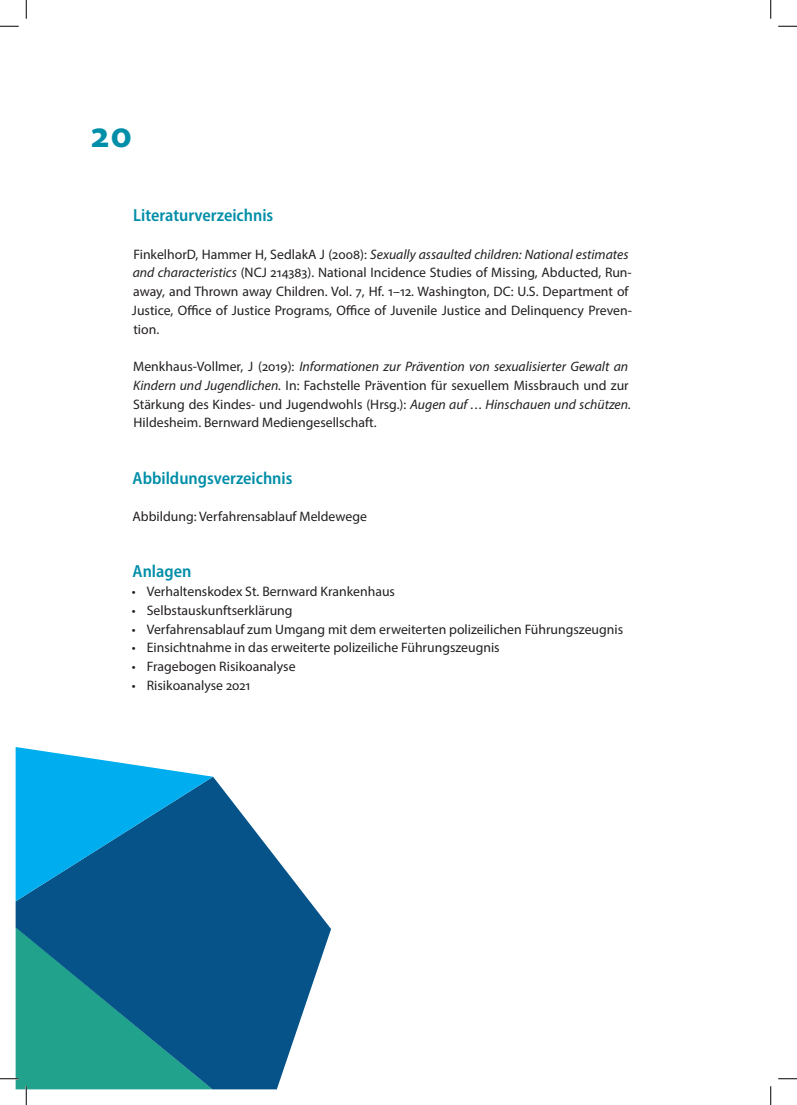
<style>
.page{position:relative;width:797px;height:1105px;background:#fff}
.page>*{position:absolute;margin:0;border:0;box-sizing:border-box;transform-origin:0 0}
.t1{font:700 37.5px "Myriad Pro";color:#008ea8}
.t2{font:600 semi-condensed 17.5px "Myriad Pro";color:#008ea8}
.t3{font:13.75px/18.8px "Myriad Pro";color:#231f20}
.s1{font-style:italic}
</style>
<div class="page">
<svg style="left:16px;top:777px;width:315px;height:312px;fill:#055388"></svg>
<svg style="left:16px;top:747px;width:197px;height:154px;background:#1b91c7"></svg>
<svg style="left:0;top:25px;width:19px;height:2px"></svg>
<svg style="left:778px;top:25px;width:19px;height:2px"></svg>
<svg style="left:778px;top:1078px;width:19px;height:1px"></svg>
<svg style="left:25px;top:0;width:2px;height:19px"></svg>
<svg style="left:0;top:927px;width:212px;height:178px;background:#378e9c"></svg>
<svg style="left:770px;top:0;width:1px;height:19px"></svg>
<svg style="left:770px;top:1086px;width:1px;height:19px"></svg>
<h1 class="t1" style="left:90px;top:110px;width:44px">20</h1>
<p class="t2" style="left:133px;top:204px;width:141px">Literaturverzeichnis</p>
<p class="t3" style="left:132px;top:244px;width:501px">FinkelhorD, Hammer H, SedlakA J (2008): <span class="s1">Sexually assaulted children: National estimates and characteristics</span> (NCJ 214383). National Incidence Studies of Missing, Abducted, Run&shy;away, and Thrown away Children. Vol. 7, Hf. 1–12. Washington, DC: U.S. Department of Justice, Office of Justice Programs, Office of Juvenile Justice and Delinquency Preven&shy;tion.</p>
<p class="t3" style="left:133px;top:357px;width:499px">Menkhaus-Vollmer, J (2019): <span class="s1">Informationen zur Prävention von sexualisierter Gewalt an Kindern und Jugendlichen.</span> In: Fachstelle Prävention für sexuellem Missbrauch und zur Stärkung des Kindes- und Jugendwohls (Hrsg.): <span class="s1">Augen auf ... Hinschauen und schützen.<br></span>Hildesheim. Bernward Mediengesellschaft.</p>
<p class="t2" style="left:133px;top:467px;width:161px">Abbildungsverzeichnis</p>
<p class="t3" style="left:133px;top:507px;width:236px">Abbildung: Verfahrensablauf Meldewege</p>
<p class="t2" style="left:133px;top:561px;width:60px">Anlagen</p>
<p class="t3" style="left:132px;top:582px;width:265px">• Verhaltenskodex St. Bernward Krankenhaus</p>
<p class="t3" style="left:132px;top:601px;width:162px">• Selbstauskunftserklärung</p>
<p class="t3" style="left:132px;top:619px;width:493px">• Verfahrensablauf zum Umgang mit dem erweiterten polizeilichen Führungszeugnis</p>
<p class="t3" style="left:132px;top:638px;width:369px">• Einsichtnahme in das erweiterte polizeiliche Führungszeugnis</p>
<p class="t3" style="left:132px;top:657px;width:165px">• Fragebogen Risikoanalyse</p>
<p class="t3" style="left:132px;top:676px;width:120px">• Risikoanalyse 2021</p>
</div>
